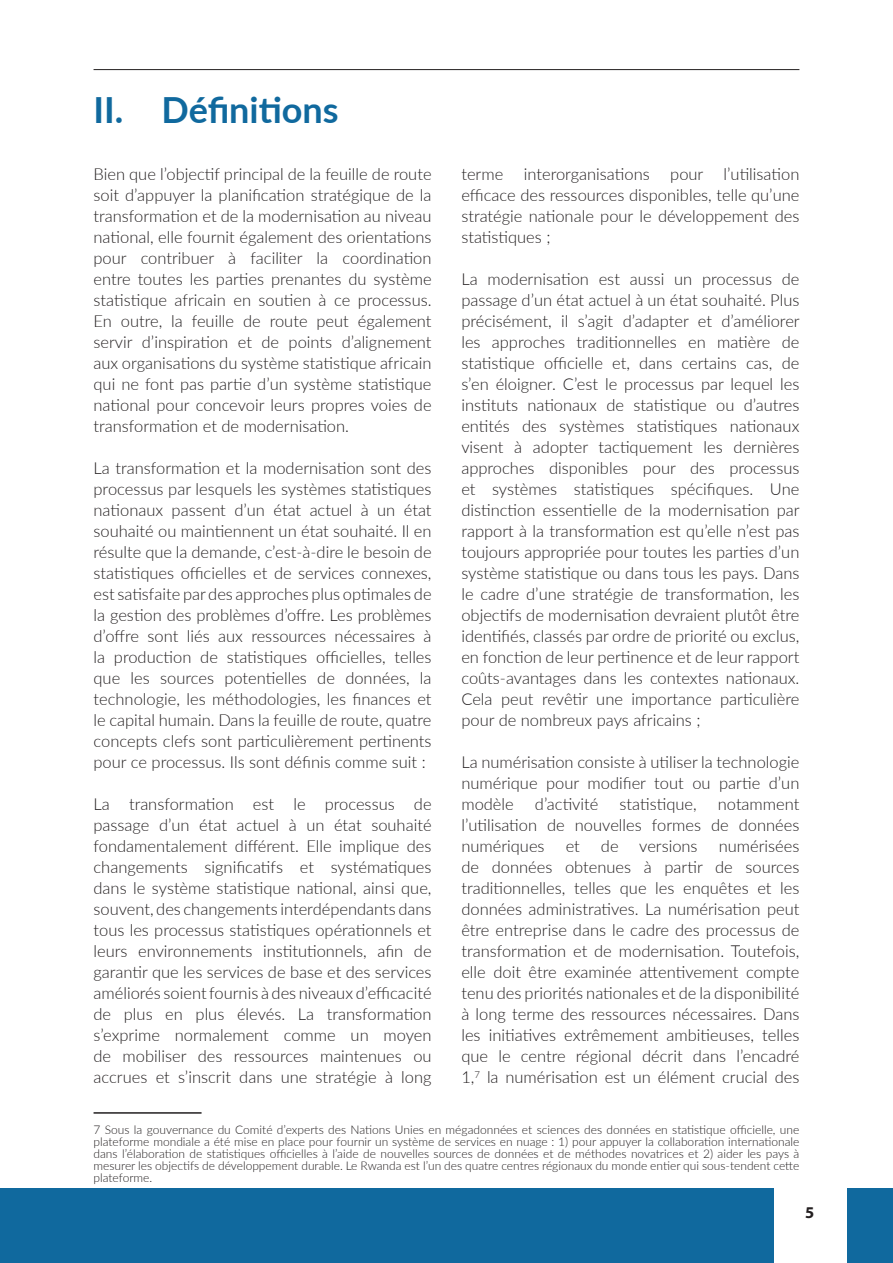
<style>
.page{position:relative;width:893px;height:1263px;background:#fff}
.page>*{position:absolute;margin:0;border:0;box-sizing:border-box;transform-origin:0 0}
.t1{font:700 36px "Lato";color:#10699e}
.t2{font:300 16.5px/21px "Lato";color:#231f20;text-align:justify}
.t3{font:700 16.5px "Myriad Pro";color:#231f20}
.t4{font:300 12px/12px "Lato";color:#231f20;text-align:justify}
</style>
<div class="page">
<hr style="left:94px;top:69px;width:705px;height:1px;background:#231f20">
<div style="left:0;top:1188px;width:893px;height:75px;background:#10699e"></div>
<div style="left:775px;top:1169px;width:72px;height:94px;background:#fff"></div>
<hr style="left:94px;top:1112px;width:108px;height:2px;background:#231f20">
<h1 class="t1" style="left:94px;top:83px;width:247px">II. Définitions</h1>
<p class="t2" style="left:94px;top:163px;width:340px">Bien que l’objectif principal de la feuille de route soit d’appuyer la planification stratégique de la transformation et de la modernisation au niveau national, elle fournit également des orientations pour contribuer à faciliter la coordination entre toutes les parties prenantes du système statistique africain en soutien à ce processus.<br>En outre, la feuille de route peut également servir d’inspiration et de points d’alignement aux organisations du système statistique africain qui ne font pas partie d’un système statistique national pour concevoir leurs propres voies de transformation et de modernisation.</p>
<p class="t2" style="left:94px;top:457px;width:340px">La transformation et la modernisation sont des processus par lesquels les systèmes statistiques nationaux passent d’un état actuel à un état souhaité ou maintiennent un état souhaité. Il en résulte que la demande, c’est-à-dire le besoin de statistiques officielles et de services connexes, est satisfaite par des approches plus optimales de la gestion des problèmes d’offre. Les problèmes d’offre sont liés aux ressources nécessaires à la production de statistiques officielles, telles que les sources potentielles de données, la technologie, les méthodologies, les finances et le capital humain. Dans la feuille de route, quatre concepts clefs sont particulièrement pertinents pour ce processus. Ils sont définis comme suit :</p>
<p class="t2" style="left:94px;top:793px;width:340px">La transformation est le processus de passage d’un état actuel à un état souhaité fondamentalement différent. Elle implique des changements significatifs et systématiques dans le système statistique national, ainsi que, souvent, des changements interdépendants dans tous les processus statistiques opérationnels et leurs environnements institutionnels, afin de garantir que les services de base et des services améliorés soient fournis à des niveaux d’efficacité de plus en plus élevés. La transformation s’exprime normalement comme un moyen de mobiliser des ressources maintenues ou accrues et s’inscrit dans une stratégie à long</p>
<p class="t2" style="left:461px;top:163px;width:340px">terme interorganisations pour l’utilisation efficace des ressources disponibles, telle qu’une stratégie nationale pour le développement des statistiques ;</p>
<p class="t2" style="left:461px;top:268px;width:340px">La modernisation est aussi un processus de passage d’un état actuel à un état souhaité. Plus précisément, il s’agit d’adapter et d’améliorer les approches traditionnelles en matière de statistique officielle et, dans certains cas, de s’en éloigner. C’est le processus par lequel les instituts nationaux de statistique ou d’autres entités des systèmes statistiques nationaux visent à adopter tactiquement les dernières approches disponibles pour des processus et systèmes statistiques spécifiques. Une distinction essentielle de la modernisation par rapport à la transformation est qu’elle n’est pas toujours appropriée pour toutes les parties d’un système statistique ou dans tous les pays. Dans le cadre d’une stratégie de transformation, les objectifs de modernisation devraient plutôt être identifiés, classés par ordre de priorité ou exclus, en fonction de leur pertinence et de leur rapport coûts-avantages dans les contextes nationaux.<br>Cela peut revêtir une importance particulière pour de nombreux pays africains ;</p>
<p class="t2" style="left:461px;top:751px;width:340px">La numérisation consiste à utiliser la technologie numérique pour modifier tout ou partie d’un modèle</p>
<p class="t2" style="left:535px;top:793px;width:65px">d’activité</p>
<p class="t2" style="left:620px;top:793px;width:79px">statistique,</p>
<p class="t2" style="left:461px;top:793px;width:340px;text-indent:256px">notamment l’utilisation de nouvelles formes de données numériques</p>
<p class="t2" style="left:566px;top:835px;width:16px">et</p>
<p class="t2" style="left:601px;top:835px;width:98px">de versions</p>
<p class="t2" style="left:461px;top:835px;width:340px;text-indent:257px">numérisées de données obtenues à partir de sources traditionnelles, telles que les enquêtes et les données administratives. La numérisation peut être entreprise dans le cadre des processus de transformation et de modernisation. Toutefois, elle doit être examinée attentivement compte tenu des priorités nationales et de la disponibilité à long terme des ressources nécessaires. Dans les initiatives extrêmement ambitieuses, telles que le centre régional décrit dans l’encadré 1,<sup>7</sup> la numérisation est un élément crucial des</p>
<p class="t4" style="left:94px;top:1123px;width:707px">7 Sous la gouvernance du Comité d’experts des Nations Unies en mégadonnées et sciences des données en statistique officielle, une plateforme mondiale a été mise en place pour fournir un système de services en nuage : 1) pour appuyer la collaboration internationale dans l’élaboration de statistiques officielles à l’aide de nouvelles sources de données et de méthodes novatrices et 2) aider les pays à mesurer les objectifs de développement durable. Le Rwanda est l’un des quatre centres régionaux du monde entier qui sous-tendent cette plateforme.</p>
<p class="t3" style="left:805px;top:1202px;width:11px">5</p>
</div>
